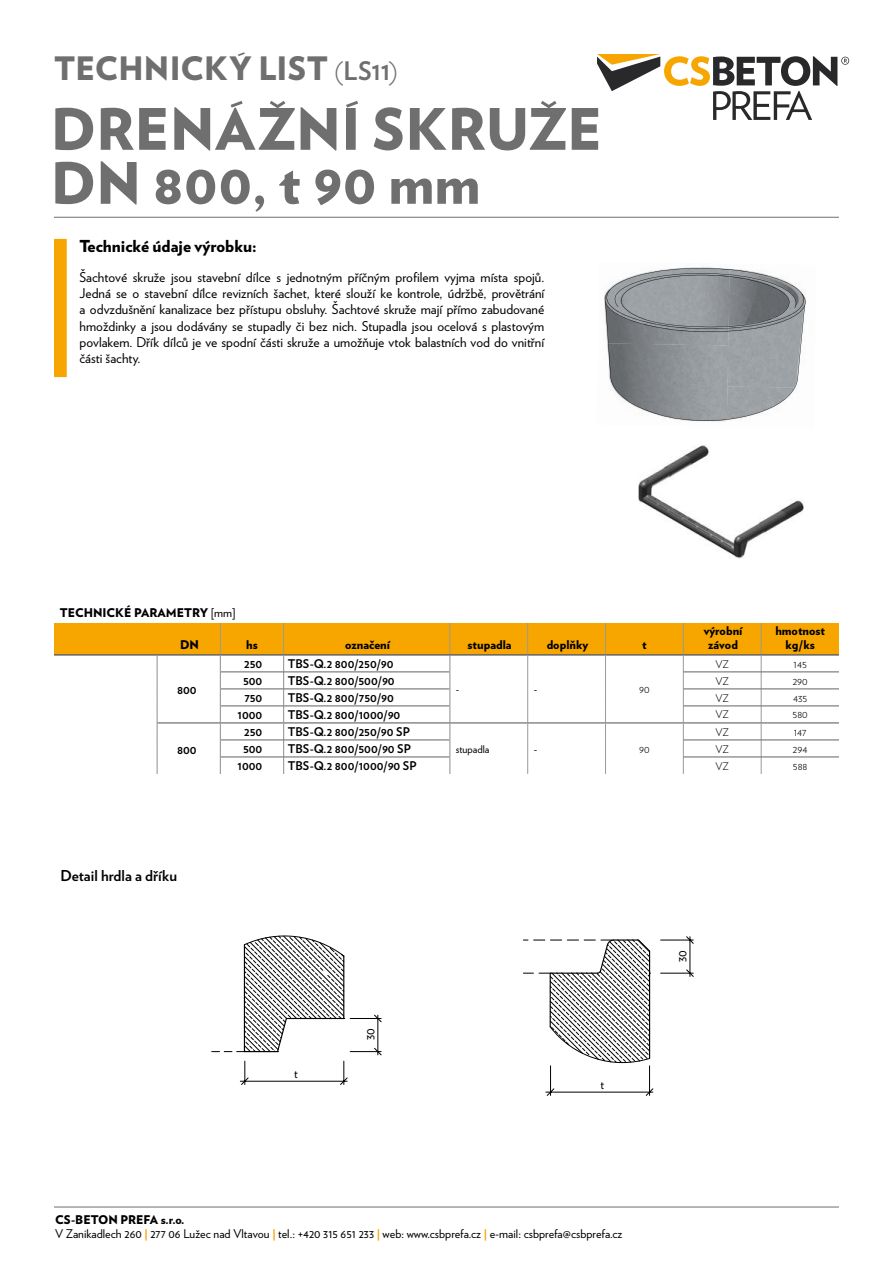
<style>
.page{position:relative;width:893px;height:1263px;background:#fff}
.page>*{position:absolute;margin:0;border:0;box-sizing:border-box;transform-origin:0 0}
.t1{font:900 57px/54px "Verlag ACCENT";letter-spacing:.005em;color:#706f6f}
.t2{font:900 32.25px "Verlag ACCENT";letter-spacing:.005em;color:#706f6f}
.t3{font:29.25px "Verlag";color:#000;scale:.8 1}
.t4{font:900 16.5px "Verlag";color:#000}
.t5{font:700 15px "Verlag";color:#000}
.t6{font:13.5px/16.2px "Verlag";color:#000;text-align:justify}
.t7{font:12.45px "Verlag";color:#000}
.t8{font:700 12px "Verlag";color:#000}
.t9{font:12px/14.4px "Verlag";color:#000}
.t10{font:900 12px/14.4px "Verlag";color:#000;text-align:center}
.t11{font:300 10.5px "Verlag";color:#000}
.t12{font:10.5px "Verlag";color:#000}
.s1{font-weight:300;font-size:25.5px}
.s2{font-weight:700;font-size:25.5px}
.s3{font-weight:400}
.s4{font-weight:900}
.s5{font-weight:900;color:#f7a600}
</style>
<div class="page">
<svg style="left:597px;top:54px;width:252px;height:66px"></svg>
<hr style="left:54px;top:1206px;width:785px;height:1px;background:#706f6f">
<hr style="left:54px;top:217px;width:785px;height:1px;background:#706f6f">
<div style="left:54px;top:239px;width:13px;height:138px;background:#f7a600"></div>
<svg style="left:605px;top:268px;width:200px;height:153px;background:#9a9ea1"></svg>
<svg style="left:211px;top:944px;width:443px;height:151px"></svg>
<svg style="left:650px;top:936px;width:44px;height:127px"></svg>
<svg style="left:244px;top:935px;width:406px;height:135px"></svg>
<svg style="left:54px;top:623px;width:785px;height:151px"></svg>
<hr style="left:158px;top:722px;width:62px;height:1px;background:#646363">
<hr style="left:450px;top:722px;width:78px;height:1px;background:#646363">
<hr style="left:528px;top:722px;width:77px;height:1px;background:#646363">
<hr style="left:220px;top:722px;width:64px;height:1px;background:#646363">
<hr style="left:284px;top:722px;width:166px;height:1px;background:#646363">
<hr style="left:605px;top:722px;width:78px;height:1px;background:#646363">
<hr style="left:683px;top:722px;width:78px;height:1px;background:#646363">
<hr style="left:761px;top:722px;width:78px;height:1px;background:#646363">
<hr style="left:54px;top:654px;width:103px;height:2px;background:#646363">
<hr style="left:157px;top:654px;width:63px;height:2px;background:#646363">
<hr style="left:220px;top:654px;width:64px;height:2px;background:#646363">
<hr style="left:284px;top:654px;width:166px;height:2px;background:#646363">
<hr style="left:450px;top:654px;width:78px;height:2px;background:#646363">
<hr style="left:528px;top:654px;width:77px;height:2px;background:#646363">
<hr style="left:605px;top:654px;width:78px;height:2px;background:#646363">
<hr style="left:683px;top:654px;width:78px;height:2px;background:#646363">
<hr style="left:761px;top:654px;width:78px;height:2px;background:#646363">
<hr style="left:221px;top:672px;width:63px;height:1px;background:#646363">
<hr style="left:284px;top:672px;width:165px;height:1px;background:#646363">
<hr style="left:683px;top:672px;width:78px;height:1px;background:#646363">
<hr style="left:761px;top:672px;width:78px;height:1px;background:#646363">
<hr style="left:221px;top:689px;width:63px;height:1px;background:#646363">
<hr style="left:284px;top:689px;width:165px;height:1px;background:#646363">
<hr style="left:683px;top:689px;width:78px;height:1px;background:#646363">
<hr style="left:761px;top:689px;width:78px;height:1px;background:#646363">
<hr style="left:221px;top:706px;width:63px;height:1px;background:#646363">
<hr style="left:284px;top:706px;width:165px;height:1px;background:#646363">
<hr style="left:683px;top:706px;width:78px;height:1px;background:#646363">
<hr style="left:761px;top:706px;width:78px;height:1px;background:#646363">
<hr style="left:221px;top:740px;width:63px;height:1px;background:#646363">
<hr style="left:284px;top:740px;width:165px;height:1px;background:#646363">
<hr style="left:683px;top:740px;width:78px;height:1px;background:#646363">
<hr style="left:761px;top:740px;width:78px;height:1px;background:#646363">
<hr style="left:221px;top:757px;width:63px;height:1px;background:#646363">
<hr style="left:284px;top:757px;width:165px;height:1px;background:#646363">
<hr style="left:683px;top:757px;width:78px;height:1px;background:#646363">
<hr style="left:761px;top:757px;width:78px;height:1px;background:#646363">
<img style="left:639px;top:445px;width:165px;height:114px">
<h2 class="t2" style="left:54px;top:52px;width:345px">TECHNICKÝ LIST <span class="s1">(</span><span class="s2">LS11</span><span class="s1">)</span></h2>
<h1 class="t1" style="left:51px;top:108px;width:553px">DRENÁŽNÍ SKRUŽE<br>DN 800, t 90 mm</h1>
<p class="t4" style="left:80px;top:233px;width:179px">Technické údaje výrobku:</p>
<p class="t6" style="left:80px;top:268px;width:466px">Šachtové skruže jsou stavební dílce s jednotným příčným profilem vyjma místa spojů.<br>Jedná se o stavební dílce revizních šachet, které slouží ke kontrole, údržbě, provětrání a odvzdušnění kanalizace bez přístupu obsluhy. Šachtové skruže mají přímo zabudované hmoždinky a jsou dodávány se stupadly či bez nich. Stupadla jsou ocelová s plastovým povlakem. Dřík dílců je ve spodní části skruže a umožňuje vtok balastních vod do vnitřní části šachty.</p>
<p class="t10" style="left:60px;top:605px;width:177px">TECHNICKÉ PARAMETRY <span class="s3">[mm]</span></p>
<p class="t10" style="left:180px;top:637px;width:21px">DN</p>
<p class="t10" style="left:246px;top:637px;width:13px">hs</p>
<p class="t10" style="left:345px;top:637px;width:46px">označení</p>
<p class="t10" style="left:468px;top:637px;width:46px">stupadla</p>
<p class="t10" style="left:547px;top:637px;width:43px">doplňky</p>
<p class="t10" style="left:642px;top:637px;width:6px">t</p>
<p class="t8" style="left:244px;top:655px;width:20px">250</p>
<p class="t8" style="left:288px;top:655px;width:107px">TBS-Q.2 800/250/90</p>
<p class="t10" style="left:704px;top:623px;width:40px">výrobní závod</p>
<p class="t10" style="left:775px;top:623px;width:51px">hmotnost kg/ks</p>
<p class="t11" style="left:715px;top:656px;width:15px">VZ</p>
<p class="t11" style="left:793px;top:656px;width:15px">145</p>
<p class="t8" style="left:177px;top:680px;width:21px">800</p>
<p class="t8" style="left:177px;top:740px;width:21px">800</p>
<p class="t5" style="left:60px;top:863px;width:118px">Detail hrdla a dříku</p>
<p class="t8" style="left:243px;top:671px;width:21px">500</p>
<p class="t8" style="left:288px;top:671px;width:108px">TBS-Q.2 800/500/90</p>
<p class="t11" style="left:715px;top:673px;width:15px">VZ</p>
<p class="t11" style="left:793px;top:673px;width:16px">290</p>
<p class="t8" style="left:244px;top:688px;width:19px">750</p>
<p class="t8" style="left:288px;top:688px;width:107px">TBS-Q.2 800/750/90</p>
<p class="t11" style="left:715px;top:690px;width:15px">VZ</p>
<p class="t11" style="left:793px;top:690px;width:16px">435</p>
<p class="t8" style="left:238px;top:705px;width:26px">1000</p>
<p class="t8" style="left:288px;top:705px;width:114px">TBS-Q.2 800/1000/90</p>
<p class="t11" style="left:715px;top:707px;width:15px">VZ</p>
<p class="t11" style="left:793px;top:707px;width:17px">580</p>
<p class="t12" style="left:456px;top:681px;width:5px">-</p>
<p class="t12" style="left:534px;top:681px;width:5px">-</p>
<p class="t11" style="left:639px;top:682px;width:12px">90</p>
<p class="t8" style="left:244px;top:723px;width:20px">250</p>
<p class="t8" style="left:288px;top:723px;width:124px">TBS-Q.2 800/250/90 SP</p>
<p class="t11" style="left:715px;top:724px;width:15px">VZ</p>
<p class="t11" style="left:794px;top:724px;width:14px">147</p>
<p class="t8" style="left:243px;top:739px;width:21px">500</p>
<p class="t8" style="left:288px;top:739px;width:125px">TBS-Q.2 800/500/90 SP</p>
<p class="t11" style="left:715px;top:741px;width:15px">VZ</p>
<p class="t11" style="left:793px;top:741px;width:16px">294</p>
<p class="t8" style="left:238px;top:756px;width:26px">1000</p>
<p class="t8" style="left:288px;top:756px;width:130px">TBS-Q.2 800/1000/90 SP</p>
<p class="t11" style="left:715px;top:758px;width:15px">VZ</p>
<p class="t11" style="left:793px;top:758px;width:16px">588</p>
<p class="t12" style="left:456px;top:741px;width:35px">stupadla</p>
<p class="t12" style="left:534px;top:741px;width:5px">-</p>
<p class="t11" style="left:639px;top:741px;width:12px">90</p>
<h3 class="t3" style="left:237px;top:753px;width:74px">B (1:2)</h3>
<p class="t7" style="left:294px;top:1064px;width:5px">t</p>
<p class="t7" style="left:361px;top:1040px;width:13px;rotate:-90deg">30</p>
<p class="t7" style="left:601px;top:1075px;width:5px">t</p>
<p class="t7" style="left:673px;top:962px;width:13px;rotate:-90deg">30</p>
<p class="t9" style="left:55px;top:1212px;width:569px"><span class="s4">CS-BETON PREFA s.r.o.<br></span>V Zanikadlech 260 <span class="s5">|</span> 277 06 Lužec nad Vltavou <span class="s5">|</span> tel.: +420 315 651 233 <span class="s5">|</span> web: www.csbprefa.cz <span class="s5">|</span> e-mail: csbprefa@csbprefa.cz</p>
</div>
